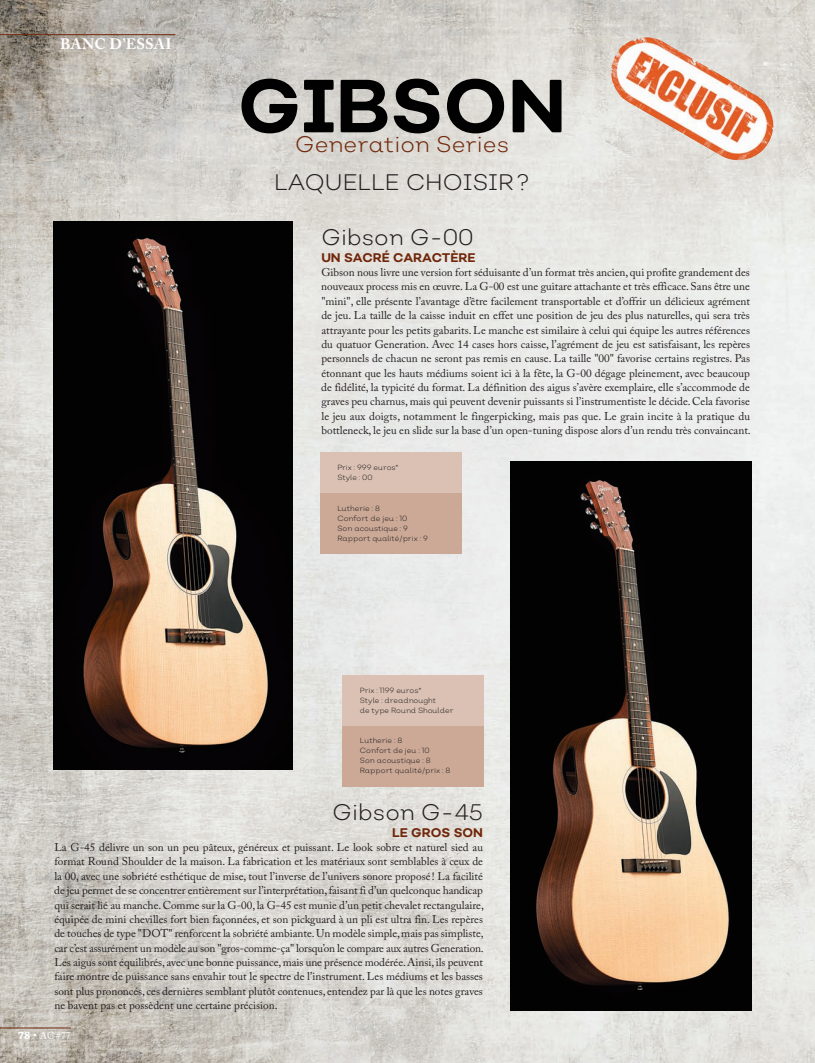
<style>
.page{position:relative;width:815px;height:1063px;background:#fff}
.page>*{position:absolute;margin:0;border:0;box-sizing:border-box;transform-origin:0 0}
.t1{font:700 75px "Nutmeg";color:#010101}
.t2{font:300 22.5px "Nutmeg";color:#231f20}
.t3{font:300 22.5px "Nutmeg";color:#702609}
.t4{font:700 15px "Adobe Caslon Pro";letter-spacing:.025em;color:#fff}
.t5{font:700 12.5px "Nutmeg";color:#702609}
.t6{font:11.25px/14.4px "Adobe Caslon Pro";color:#231f20;text-align:justify}
.t7{font:10px "Adobe Caslon Pro";color:#fff}
.t8{font:300 7.5px/10px "Nutmeg";color:#231f20}
.s1{font-family:"Chaparral Pro";font-weight:700;font-size:11.25px}
.s2{font-size:11.25px}
</style>
<div class="page">
<img style="left:0;top:0;width:815px;height:1063px">
<hr style="left:0;top:1028px;width:71px;height:1px;background:#702609">
<hr style="left:0;top:34px;width:175px;height:1px;background:#702609">
<div style="left:320px;top:452px;width:142px;height:41px;background:#dac1b3"></div>
<div style="left:320px;top:493px;width:142px;height:61px;background:#cba996"></div>
<div style="left:343px;top:675px;width:141px;height:51px;background:#dac1b3"></div>
<div style="left:343px;top:726px;width:141px;height:60px;background:#cba996"></div>
<img style="left:53px;top:222px;width:240px;height:548px">
<img style="left:511px;top:461px;width:241px;height:549px">
<img style="left:611px;top:37px;width:116px;height:122px">
<h3 class="t4" style="left:60px;top:38px;width:113px">BANC D’ESSAI</h3>
<h1 class="t1" style="left:238px;top:77px;width:330px">GIBSON</h1>
<h2 class="t3" style="left:295px;top:136px;width:216px">Generation Series</h2>
<h2 class="t2" style="left:274px;top:173px;width:257px">LAQUELLE CHOISIR ?</h2>
<h2 class="t2" style="left:321px;top:229px;width:154px">Gibson G-00</h2>
<p class="t5" style="left:321px;top:252px;width:156px">UN SACRÉ CARACTÈRE</p>
<p class="t6" style="left:321px;top:266px;width:431px">Gibson nous livre une version fort séduisante d’un format très ancien, qui profite grandement des nouveaux process mis en œuvre. La G-00 est une guitare attachante et très efficace. Sans être une "mini", elle présente l’avantage d’être facilement transportable et d’offrir un délicieux agrément de jeu. La taille de la caisse induit en effet une position de jeu des plus naturelles, qui sera très attrayante pour les petits gabarits. Le manche est similaire à celui qui équipe les autres références du quatuor Generation. Avec 14 cases hors caisse, l’agrément de jeu est satisfaisant, les repères personnels de chacun ne seront pas remis en cause. La taille "00" favorise certains registres. Pas étonnant que les hauts médiums soient ici à la fête, la G-00 dégage pleinement, avec beaucoup de fidélité, la typicité du format. La définition des aigus s’avère exemplaire, elle s’accommode de graves peu charnus, mais qui peuvent devenir puissants si l’instrumentiste le décide. Cela favorise le jeu aux doigts, notamment le fingerpicking, mais pas que. Le grain incite à la pratique du bottleneck, le jeu en slide sur la base d’un open-tuning dispose alors d’un rendu très convaincant.</p>
<p class="t8" style="left:337px;top:463px;width:63px">Prix : 999 euros*<br>Style : 00</p>
<p class="t8" style="left:337px;top:504px;width:92px">Lutherie : 8<br>Confort de jeu : 10<br>Son acoustique : 9<br>Rapport qualité/prix : 9</p>
<p class="t8" style="left:360px;top:686px;width:95px">Prix : 1199 euros*<br>Style : dreadnought<br>de type Round Shoulder</p>
<p class="t8" style="left:360px;top:737px;width:92px">Lutherie : 8<br>Confort de jeu : 10<br>Son acoustique : 8<br>Rapport qualité/prix : 8</p>
<h2 class="t2" style="left:333px;top:804px;width:152px">Gibson G-45</h2>
<p class="t5" style="left:392px;top:827px;width:92px">LE GROS SON</p>
<p class="t6" style="left:54px;top:841px;width:431px">La G-45 délivre un son un peu pâteux, généreux et puissant. Le look sobre et naturel sied au format Round Shoulder de la maison. La fabrication et les matériaux sont semblables à ceux de la 00, avec une sobriété esthétique de mise, tout l’inverse de l’univers sonore proposé! La facilité de jeu permet de se concentrer entièrement sur l’interprétation, faisant fi d’un quelconque handicap qui serait lié au manche. Comme sur la G-00, la G-45 est munie d’un petit chevalet rectangulaire, équipée de mini chevilles fort bien façonnées, et son pickguard à un pli est ultra fin. Les repères de touches de type "DOT" renforcent la sobriété ambiante. Un modèle simple, mais pas simpliste, car c’est assurément un modèle au son "gros-comme-ça" lorsqu’on le compare aux autres Generation.<br>Les aigus sont équilibrés, avec une bonne puissance, mais une présence modérée. Ainsi, ils peuvent faire montre de puissance sans envahir tout le spectre de l’instrument. Les médiums et les basses sont plus prononcés, ces dernières semblant plutôt contenues, entendez par là que les notes graves ne bavent pas et possèdent une certaine précision.</p>
<p class="t7" style="left:18px;top:1032px;width:55px"><span class="s1">78</span> <span class="s2">•</span> AC #77</p>
</div>
